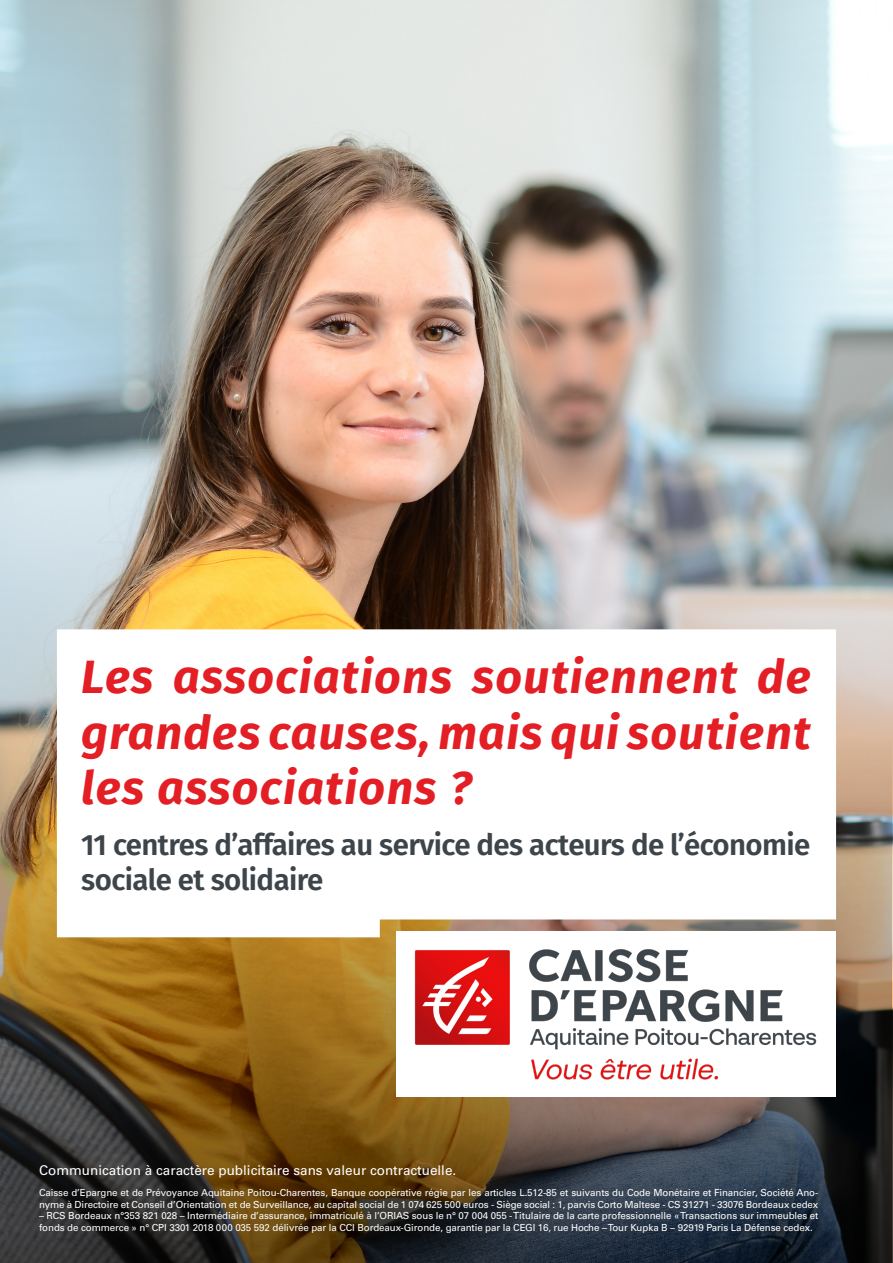
<style>
.page{position:relative;width:893px;height:1263px;background:#fff}
.page>*{position:absolute;margin:0;border:0;box-sizing:border-box;transform-origin:0 0}
.t1{font:italic 700 46.5px/55.8px "Fira Sans";letter-spacing:.03em;color:#e31e24;text-align:justify}
.t2{font:600 29.4px/35.2px "Fira Sans";letter-spacing:-.02em;color:#3d454a}
.t3{font:13.5px "Univers LT Std";color:#fff}
.t4{font:9.75px/11.7px "Univers LT Std";letter-spacing:-.01em;color:#fff}
</style>
<div class="page">
<img style="left:0;top:0;width:893px;height:1263px">
<img style="left:0;top:655px;width:891px;height:608px">
<svg style="left:57px;top:629px;width:779px;height:308px"></svg>
<img style="left:396px;top:931px;width:438px;height:167px">
<p class="t1" style="left:81px;top:645px;width:731px">Les associations soutiennent de grandes causes, mais qui soutient les associations ?</p>
<p class="t2" style="left:81px;top:825px;width:731px">11 centres d’affaires au service des acteurs de l’économie sociale et solidaire</p>
<p class="t3" style="left:39px;top:1162px;width:419px">Communication à caractère publicitaire sans valeur contractuelle.</p>
<p class="t4" style="left:39px;top:1187px;width:781px">Caisse d’Epargne et de Prévoyance Aquitaine Poitou-Charentes, Banque coopérative régie par les articles L.512-85 et suivants du Code Monétaire et Financier, Société Ano&shy;nyme à Directoire et Conseil d’Orientation et de Surveillance, au capital social de 1 074 625 500 euros - Siège social : 1, parvis Corto Maltese - CS 31271 - 33076 Bordeaux cedex</p>
<p class="t4" style="left:39px;top:1210px;width:781px">– RCS Bordeaux n°353 821 028 – Intermédiaire d’assurance, immatriculé à l’ORIAS sous le n° 07 004 055 - Titulaire de la carte professionnelle « Transactions sur immeubles et fonds de commerce » n° CPI 3301 2018 000 035 592 délivrée par la CCI Bordeaux-Gironde, garantie par la CEGI 16, rue Hoche – Tour Kupka B – 92919 Paris La Défense cedex.</p>
</div>
